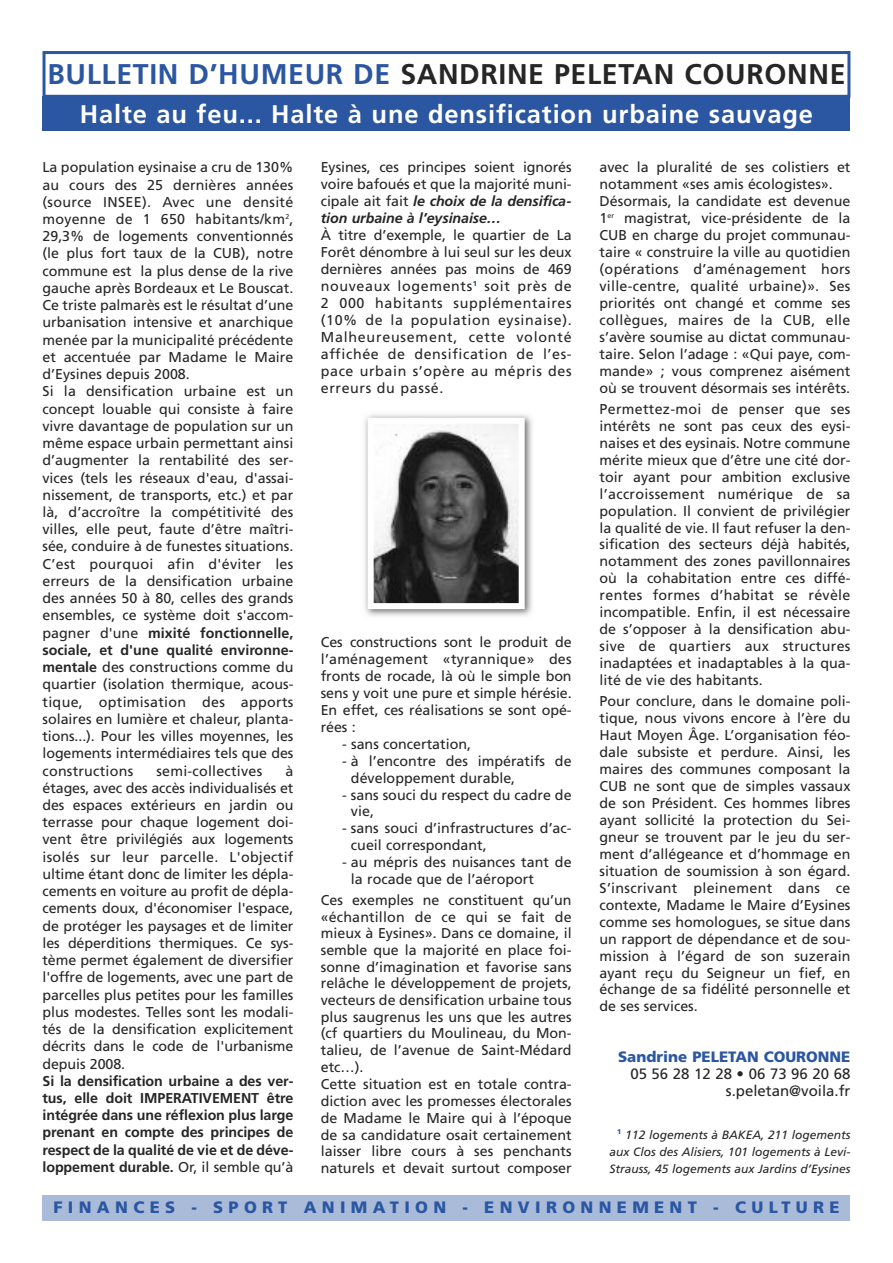
<style>
.page{position:relative;width:893px;height:1263px;background:#fff}
.page>*{position:absolute;margin:0;border:0;box-sizing:border-box;transform-origin:0 0}
.t1{font:700 28.5px "Frutiger";letter-spacing:.02em;color:#272627}
.t2{font:700 25.5px "Frutiger";letter-spacing:.035em;color:#fff}
.t3{font:900 16.5px "Frutiger";letter-spacing:.325em;color:#2b56a1}
.t4{font:15px/17px "Frutiger";color:#272627;text-align:right}
.t5{font:900 15px "Frutiger";color:#2b56a1}
.t6{font:14.25px/17px "Frutiger";color:#272627}
.t7{font:700 14.25px/17.2px "Frutiger";letter-spacing:-.005em;color:#272627;text-align:justify}
.t8{font:italic 12px/17px "Frutiger";color:#272627;text-align:justify}
.s1{color:#2b56a1}
.s2{font-weight:700}
.s3{font-weight:700;font-style:italic}
.s4{font-weight:400}
</style>
<div class="page">
<div style="left:43px;top:1195px;width:807px;height:25px;background:#aabbda"></div>
<div style="left:43px;top:51px;width:807px;height:47px;border:3px solid #2b56a1"></div>
<div style="left:43px;top:97px;width:807px;height:34px;background:#2b56a1"></div>
<img style="left:364px;top:414px;width:168px;height:202px">
<img style="left:375px;top:425px;width:143px;height:177px">
<div style="left:368px;top:418px;width:157px;height:191px;border:6px solid #fff"></div>
<h1 class="t1" style="left:47px;top:63px;width:800px"><span class="s1">BULLETIN D’HUMEUR DE</span> SANDRINE PELETAN COURONNE</h1>
<h2 class="t2" style="left:80px;top:103px;width:735px">Halte au feu... Halte à une densification urbaine sauvage</h2>
<p class="t6" style="left:43px;top:160px;width:252px">La population eysinaise a cru de 130% au cours des 25 dernières années (source INSEE). Avec une densité moyenne de 1 650 habitants/km<sup>2</sup>, 29,3% de logements conventionnés (le plus fort taux de la CUB), notre commune est la plus dense de la rive gauche après Bordeaux et Le Bouscat.<br>Ce triste palmarès est le résultat d’une urbanisation intensive et anarchique menée par la municipalité précédente et accentuée par Madame le Maire d’Eysines depuis 2008.<br>Si la densification urbaine est un concept louable qui consiste à faire vivre davantage de population sur un même espace urbain permettant ainsi d’augmenter la rentabilité des ser&shy;vices (tels les réseaux d'eau, d'assai&shy;nissement, de transports, etc.) et par là, d’accroître la compétitivité des villes, elle peut, faute d’être maîtri&shy;sée, conduire à de funestes situations.<br>C’est pourquoi afin d'éviter les erreurs de la densification urbaine des années 50 à 80, celles des grands ensembles, ce système doit s'accom&shy;pagner d'une <span class="s2">mixité fonctionnelle, sociale, et d'une qualité environne&shy;mentale</span> des constructions comme du quartier (isolation thermique, acous&shy;tique, optimisation des apports solaires en lumière et chaleur, planta&shy;tions...). Pour les villes moyennes, les logements intermédiaires tels que des constructions</p>
<p class="t6" style="left:600px;top:160px;width:252px">avec la pluralité de ses colistiers et notamment «ses amis écologistes».<br>Désormais, la candidate est devenue 1<sup>er</sup> magistrat, vice-présidente de la CUB en charge du projet communau&shy;taire « construire la ville au quotidien (opérations d’aménagement hors ville-centre, qualité urbaine)». Ses priorités ont changé et comme ses collègues, maires de la CUB, elle s’avère soumise au dictat communau&shy;taire. Selon l’adage : «Qui paye, com&shy;mande» ; vous comprenez aisément où se trouvent désormais ses intérêts.</p>
<p class="t6" style="left:600px;top:401px;width:252px;text-align:justify">Permettez-moi de penser que ses intérêts ne sont pas ceux des eysi&shy;naises et des eysinais. Notre commune mérite mieux que d’être une cité dor&shy;toir ayant pour ambition exclusive l’accroissement numérique de sa population. Il convient de privilégier la qualité de vie. Il faut refuser la den&shy;sification des secteurs déjà habités, notamment des zones pavillonnaires où la cohabitation entre ces diffé&shy;rentes formes d’habitat se révèle incompatible. Enfin, il est nécessaire de s’opposer à la densification abu&shy;sive de quartiers aux structures inadaptées et inadaptables à la qua&shy;lité de vie des habitants.</p>
<p class="t6" style="left:600px;top:694px;width:252px;text-align:justify">Pour conclure, dans le domaine poli&shy;tique, nous vivons encore à l’ère du Haut Moyen Âge. L’organisation féo&shy;dale subsiste et perdure. Ainsi, les maires des communes composant la CUB ne sont que de simples vassaux de son Président. Ces hommes libres ayant sollicité la protection du Sei&shy;gneur se trouvent par le jeu du ser&shy;ment d’allégeance et d’hommage en situation de soumission à son égard.<br>S’inscrivant pleinement dans ce contexte, Madame le Maire d’Eysines comme ses homologues, se situe dans un rapport de dépendance et de sou&shy;mission à l’égard de son suzerain ayant reçu du Seigneur un fief, en échange de sa fidélité personnelle et de ses services.</p>
<p class="t5" style="left:618px;top:1051px;width:234px">Sandrine PELETAN COURONNE</p>
<p class="t4" style="left:630px;top:1067px;width:222px">05 56 28 12 28 • 06 73 96 20 68 s.peletan@voila.fr</p>
<p class="t8" style="left:609px;top:1127px;width:243px;text-indent:8px"><sup>1</sup> 112 logements à BAKEA, 211 logements aux Clos des Alisiers, 101 logements à Levi-Strauss, 45 logements aux Jardins d’Eysines</p>
<p class="t6" style="left:321px;top:160px;width:252px;text-align:justify">Eysines, ces principes soient ignorés voire bafoués et que la majorité muni&shy;cipale ait fait <span class="s3">le choix de la densifica&shy;tion urbaine à l’eysinaise…</span></p>
<p class="t6" style="left:321px;top:228px;width:252px;text-align:justify">À titre d’exemple, le quartier de La Forêt dénombre à lui seul sur les deux dernières années pas moins de 469 nouveaux logements<sup>1</sup> soit près de 2 000 habitants supplémentaires (10% de la population eysinaise).<br>Malheureusement, cette volonté affichée de densification de l’es&shy;pace urbain s’opère au mépris des erreurs du passé.</p>
<p class="t6" style="left:321px;top:635px;width:252px;text-align:justify">Ces constructions sont le produit de l’aménagement «tyrannique» des fronts de rocade, là où le simple bon sens y voit une pure et simple hérésie.<br>En effet, ces réalisations se sont opé&shy;rées :</p>
<p class="t6" style="left:342px;top:736px;width:131px">- sans concertation,</p>
<p class="t6" style="left:351px;top:753px;width:222px;text-indent:-9px">- à l’encontre des impératifs de développement durable,</p>
<p class="t6" style="left:351px;top:787px;width:222px;text-indent:-9px">- sans souci du respect du cadre de vie,</p>
<p class="t6" style="left:351px;top:821px;width:222px;text-indent:-9px">- sans souci d’infrastructures d’ac&shy;cueil correspondant,</p>
<p class="t6" style="left:351px;top:855px;width:222px;text-indent:-9px">- au mépris des nuisances tant de la rocade que de l’aéroport</p>
<p class="t6" style="left:321px;top:893px;width:252px">Ces exemples ne constituent qu’un «échantillon de ce qui se fait de mieux à Eysines». Dans ce domaine, il semble que la majorité en place foi&shy;sonne d’imagination et favorise sans relâche le développement de projets, vecteurs de densification urbaine tous plus saugrenus les uns que les autres (cf quartiers du Moulineau, du Mon&shy;talieu, de l’avenue de Saint-Médard etc…).<br>Cette situation est en totale contra&shy;diction avec les promesses électorales de Madame le Maire qui à l’époque de sa candidature osait certainement laisser libre cours à ses penchants naturels et devait surtout composer</p>
<p class="t6" style="left:156px;top:763px;width:107px">semi-collectives</p>
<p class="t6" style="left:43px;top:763px;width:252px;text-align:justify;text-indent:243px">à étages, avec des accès individualisés et des espaces extérieurs en jardin ou terrasse pour chaque logement doi&shy;vent être privilégiés aux logements isolés sur leur parcelle. L'objectif ultime étant donc de limiter les dépla&shy;cements en voiture au profit de dépla&shy;cements doux, d'économiser l'espace, de protéger les paysages et de limiter les déperditions thermiques. Ce sys&shy;tème permet également de diversifier l'offre de logements, avec une part de parcelles plus petites pour les familles plus modestes. Telles sont les modali&shy;tés de la densification explicitement décrits dans le code de l'urbanisme depuis 2008.</p>
<p class="t7" style="left:43px;top:1073px;width:252px">Si la densification urbaine a des ver&shy;tus, elle doit IMPERATIVEMENT être intégrée dans une réflexion plus large prenant en compte des principes de respect de la qualité de vie et de déve&shy;loppement durable. <span class="s4">Or, il semble qu’à</span></p>
<p class="t3" style="left:53px;top:1200px;width:788px">FINANCES - SPORT ANIMATION - ENVIRONNEMENT - CULTURE</p>
</div>
